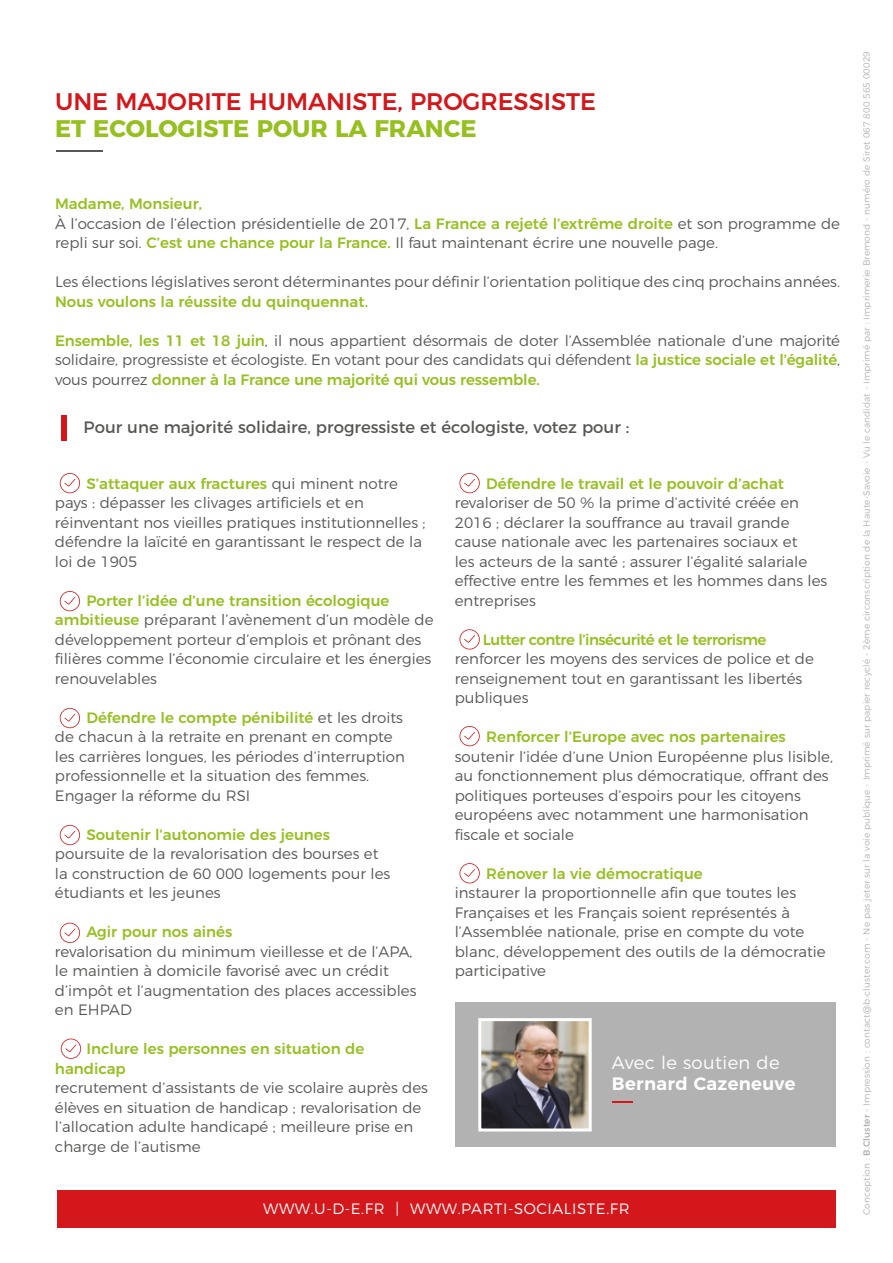
<style>
.page{position:relative;width:893px;height:1263px;background:#fff}
.page>*{position:absolute;margin:0;border:0;box-sizing:border-box;transform-origin:0 0}
.t1{font:500 24px "Montserrat";color:#d3171b}
.t2{font:700 24px "Montserrat";color:#95c01f}
.t3{font:600 18px "Montserrat";letter-spacing:.02em;color:#fff}
.t4{font:300 18px "Montserrat";letter-spacing:.02em;color:#fff}
.t5{font:16.5px "Montserrat";color:#575756}
.t6{font:300 15px/19.5px "Montserrat";color:#575756}
.t7{font:500 15px/19.5px "Montserrat";color:#95c01f}
.t8{font:500 15px "Montserrat";letter-spacing:-.035em;color:#95c01f}
.t9{font:300 15px "Montserrat";letter-spacing:.04em;color:#fff}
.t10{font:300 9px "Montserrat";letter-spacing:.01em;color:#b3b2b2}
.s1{font-weight:500;color:#95c01f}
.s2{font-weight:500}
</style>
<div class="page">
<div style="left:455px;top:1002px;width:381px;height:145px;background:#b3b2b2"></div>
<div style="left:62px;top:415px;width:5px;height:26px;background:#d3171b"></div>
<hr style="left:56px;top:150px;width:47px;height:2px;background:#575756">
<svg style="left:60px;top:473px;width:20px;height:20px"></svg>
<svg style="left:459px;top:473px;width:21px;height:20px"></svg>
<svg style="left:459px;top:629px;width:21px;height:20px"></svg>
<svg style="left:459px;top:726px;width:21px;height:20px"></svg>
<svg style="left:459px;top:863px;width:21px;height:20px"></svg>
<svg style="left:60px;top:591px;width:20px;height:20px"></svg>
<svg style="left:60px;top:708px;width:20px;height:20px"></svg>
<svg style="left:60px;top:825px;width:20px;height:20px"></svg>
<svg style="left:60px;top:923px;width:20px;height:20px"></svg>
<svg style="left:61px;top:1038px;width:20px;height:21px"></svg>
<div style="left:57px;top:1190px;width:779px;height:37px;background:#d3171b"></div>
<img style="left:478px;top:1018px;width:114px;height:114px">
<svg style="left:612px;top:1101px;width:20px;height:1px"></svg>
<h1 class="t1" style="left:55px;top:82px;width:543px">UNE MAJORITE HUMANISTE, PROGRESSISTE</h1>
<h1 class="t2" style="left:55px;top:109px;width:423px">ET ECOLOGISTE POUR LA FRANCE</h1>
<p class="t6" style="left:55px;top:193px;width:786px"><span class="s1">Madame, Monsieur,<br></span>À l’occasion de l’élection présidentielle de 2017, <span class="s1">La France a rejeté l’extrême droite</span> et son programme de repli sur soi. <span class="s1">C’est une chance pour la France.</span> Il faut maintenant écrire une nouvelle page.</p>
<p class="t6" style="left:55px;top:271px;width:786px">Les élections législatives seront déterminantes pour définir l’orientation politique des cinq prochains années.</p>
<p class="t7" style="left:55px;top:290px;width:314px">Nous voulons la réussite du quinquennat.</p>
<p class="t6" style="left:55px;top:329px;width:786px;text-align:justify"><span class="s1">Ensemble, les 11 et 18 juin</span>, il nous appartient désormais de doter l’Assemblée nationale d’une majorité solidaire, progressiste et écologiste. En votant pour des candidats qui défendent <span class="s1">la justice sociale et l’égalité</span>, vous pourrez <span class="s1">donner à la France une majorité qui vous ressemble.</span></p>
<p class="t5" style="left:84px;top:414px;width:547px">Pour une majorité solidaire, progressiste et écologiste, votez pour :</p>
<p class="t6" style="left:55px;top:472px;width:372px;text-indent:32px"><span class="s1">S’attaquer aux fractures</span> qui minent notre pays : dépasser les clivages artificiels et en réinventant nos vieilles pratiques institutionnelles ; défendre la laïcité en garantissant le respect de la loi de 1905</p>
<p class="t6" style="left:55px;top:589px;width:380px;text-indent:32px"><span class="s1">Porter l’idée d’une transition écologique ambitieuse</span> préparant l’avènement d’un modèle de développement porteur d’emplois et prônant des filières comme l’économie circulaire et les énergies renouvelables</p>
<p class="t6" style="left:55px;top:706px;width:352px;text-indent:32px"><span class="s1">Défendre le compte pénibilité</span> et les droits de chacun à la retraite en prenant en compte les carrières longues, les périodes d’interruption professionnelle et la situation des femmes.<br>Engager la réforme du RSI</p>
<p class="t7" style="left:86px;top:823px;width:245px">Soutenir l’autonomie des jeunes</p>
<p class="t6" style="left:55px;top:843px;width:337px">poursuite de la revalorisation des bourses et la construction de 60 000 logements pour les étudiants et les jeunes</p>
<p class="t7" style="left:86px;top:921px;width:147px">Agir pour nos ainés</p>
<p class="t6" style="left:55px;top:940px;width:363px">revalorisation du minimum vieillesse et de l’APA, le maintien à domicile favorisé avec un crédit d’impôt et l’augmentation des places accessibles en EHPAD</p>
<p class="t7" style="left:55px;top:1038px;width:311px;text-indent:32px">Inclure les personnes en situation de handicap</p>
<p class="t6" style="left:55px;top:1077px;width:375px">recrutement d’assistants de vie scolaire auprès des élèves en situation de handicap ; revalorisation de l’allocation adulte handicapé ; meilleure prise en charge de l’autisme</p>
<p class="t7" style="left:486px;top:472px;width:299px">Défendre le travail et le pouvoir d’achat</p>
<p class="t6" style="left:455px;top:492px;width:374px">revaloriser de 50 % la prime d’activité créée en 2016 ; déclarer la souffrance au travail grande cause nationale avec les partenaires sociaux et<br>les acteurs de la santé ; assurer l’égalité salariale effective entre les femmes et les hommes dans les entreprises</p>
<p class="t8" style="left:483px;top:627px;width:285px">Lutter contre l’insécurité et le terrorisme</p>
<p class="t6" style="left:455px;top:648px;width:361px">renforcer les moyens des services de police et de renseignement tout en garantissant les libertés publiques</p>
<p class="t7" style="left:486px;top:726px;width:301px">Renforcer l’Europe avec nos partenaires</p>
<p class="t6" style="left:455px;top:745px;width:380px">soutenir l’idée d’une Union Européenne plus lisible, au fonctionnement plus démocratique, offrant des politiques porteuses d’espoirs pour les citoyens européens avec notamment une harmonisation fiscale et sociale</p>
<p class="t7" style="left:486px;top:862px;width:218px">Rénover la vie démocratique</p>
<p class="t6" style="left:455px;top:882px;width:372px">instaurer la proportionnelle afin que toutes les Françaises et les Français soient représentés à l’Assemblée nationale, prise en compte du vote blanc, développement des outils de la démocratie participative</p>
<p class="t4" style="left:612px;top:1048px;width:169px">Avec le soutien de</p>
<p class="t3" style="left:612px;top:1068px;width:185px">Bernard Cazeneuve</p>
<p class="t9" style="left:263px;top:1197px;width:368px">WWW.U-D-E.FR | WWW.PARTI-SOCIALISTE.FR</p>
<p class="t10" style="left:860px;top:1215px;width:1165px;rotate:-90deg">Conception : <span class="s2">B.Cluster</span> - Impression : contact@b-cluster.com - Ne pas jeter sur la voie publique - Imprimé sur papier recyclé - 2ème circonscription de la Haute-Savoie - Vu le candidat - Imprimé par : Imprimerie Bremond - numéro de Siret 067 800 565 00029</p>
</div>
